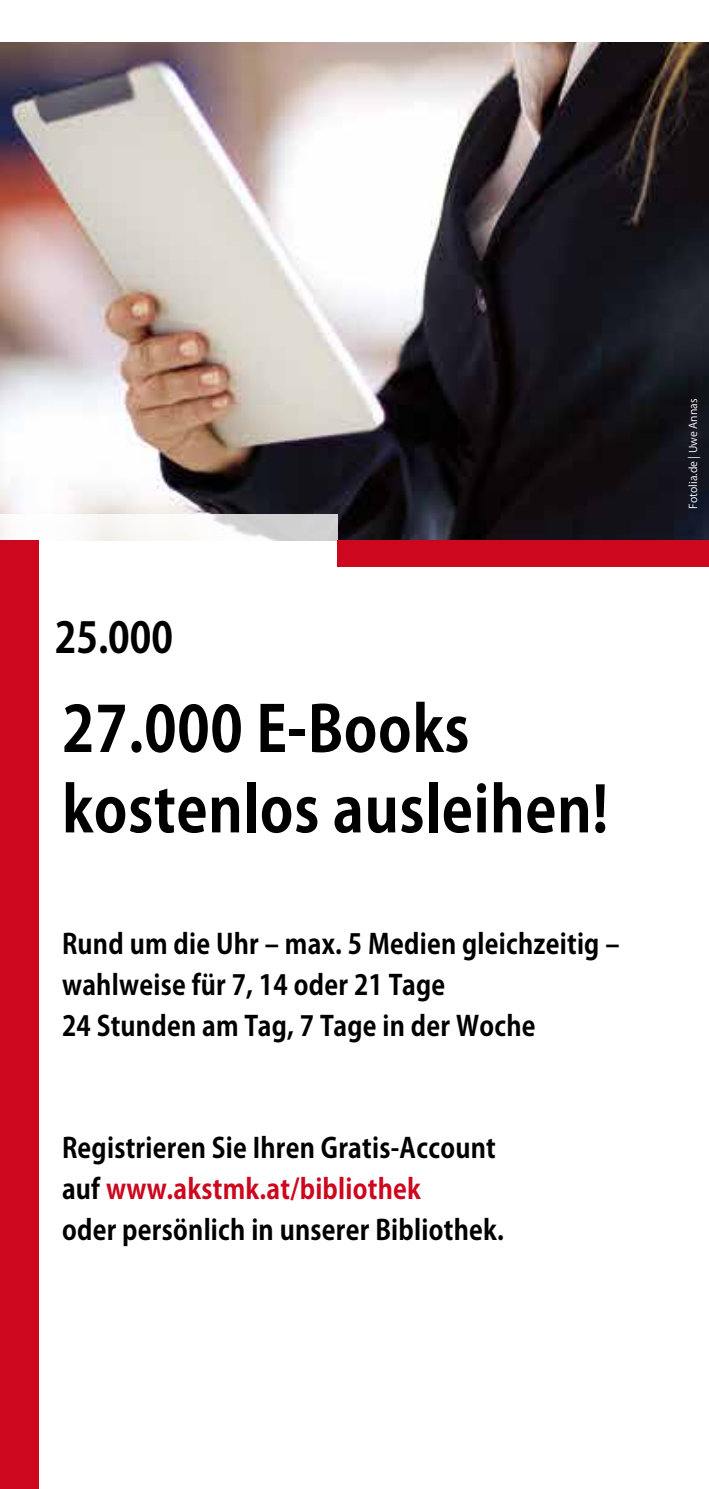
<style>
.page{position:relative;width:709px;height:1489px;background:#fff}
.page>*{position:absolute;margin:0;border:0;box-sizing:border-box;transform-origin:0 0}
.t1{font:700 62.5px/80.2px "Koz Go Pro";letter-spacing:.01em;color:#000;scale:.91 1}
.t2{font:700 42px "Koz Go Pro";color:#000;scale:.9 1}
.t3{font:700 27.5px/40.8px "Koz Go Pro";letter-spacing:.01em;color:#000;scale:.91 1}
.t4{font:10.75px "Koz Go Pro";color:#fff}
.s1{color:#cd071e}
</style>
<div class="page">
<img style="left:0;top:43px;width:709px;height:497px">
<svg style="left:0;top:514px;width:338px;height:26px;fill:#faf8f6"></svg>
<div style="left:338px;top:540px;width:371px;height:27px;background:#cd071e"></div>
<div style="left:0;top:540px;width:38px;height:948px;background:#cd071e"></div>
<p class="t2" style="left:55px;top:610px;width:133px">25.000</p>
<p class="t1" style="left:62px;top:692px;width:602px">27.000 E-Books kostenlos ausleihen!</p>
<p class="t3" style="left:62px;top:925px;width:614px">Rund um die Uhr – max. 5 Medien gleichzeitig – wahlweise für 7, 14 oder 21 Tage<br>24 Stunden am Tag, 7 Tage in der Woche</p>
<p class="t3" style="left:62px;top:1129px;width:487px">Registrieren Sie Ihren Gratis-Account auf <span class="s1">www.akstmk.at/bibliothek<br></span>oder persönlich in unserer Bibliothek.</p>
<p class="t4" style="left:686px;top:508px;width:111px;rotate:-90deg">Fotolia.de | Uwe Annas</p>
</div>
